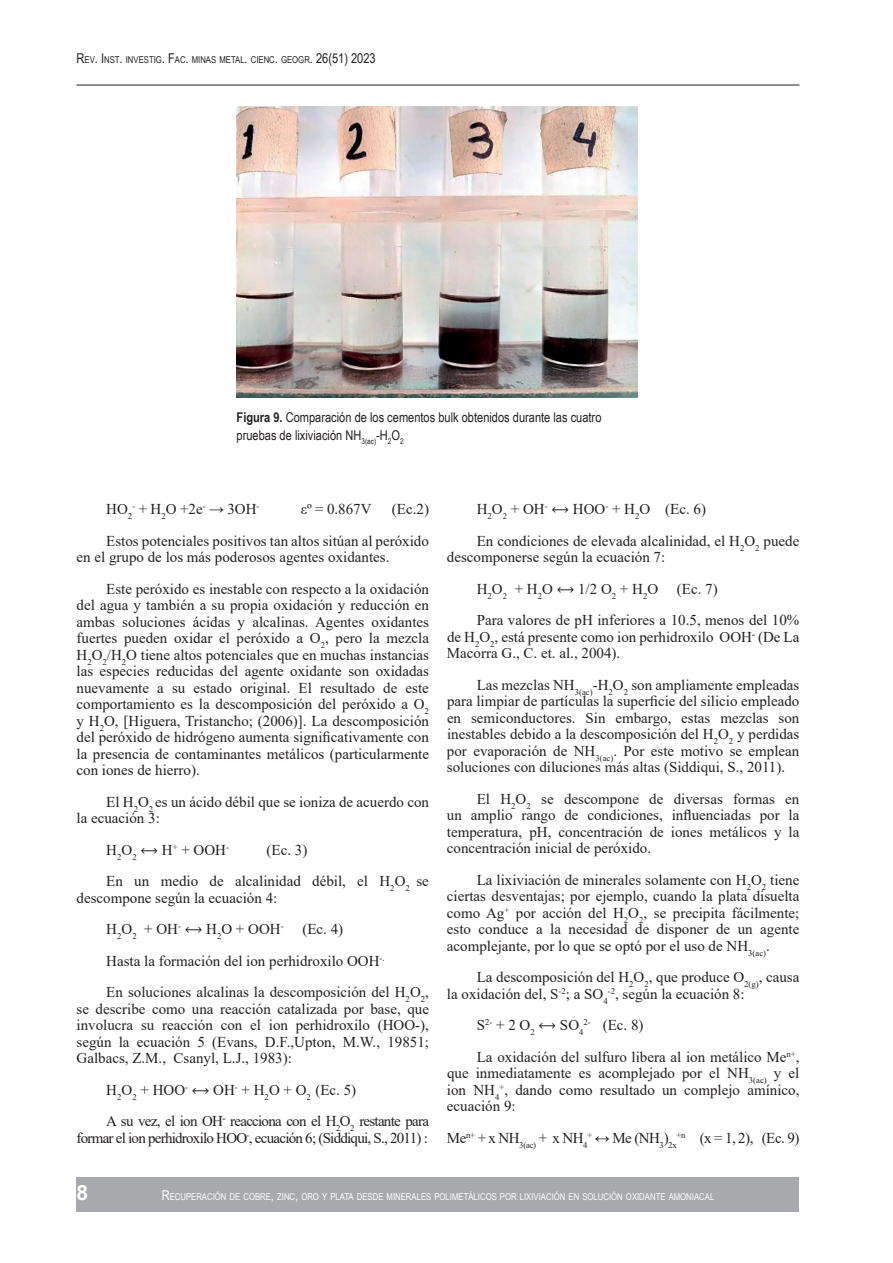
<style>
.page{position:relative;width:893px;height:1263px;background:#fff}
.page>*{position:absolute;margin:0;border:0;box-sizing:border-box;transform-origin:0 0}
.t1{font:700 21px "Arial";color:#fff}
.t2{font:15px/16.5px "Times New Roman";color:#231f20}
.t3{font:15px/31.5px "Times New Roman";letter-spacing:-.05em;color:#231f20}
.t4{font:15px "Times New Roman";letter-spacing:-.03em;color:#231f20}
.t5{font:13.5px/18px "Arial Narrow";color:#231f20}
.t6{font:9.45px "Arial Narrow";color:#fff}
.t7{font:9.45px "Arial Narrow";color:#231f20}
.s1{font-size:13.5px}
.s2{font-weight:700}
.s3{font-family:"Cambria Math"}
</style>
<div class="page">
<div style="left:77px;top:1178px;width:722px;height:34px;background:#a8a9ad"></div>
<hr style="left:77px;top:85px;width:722px;height:1px;background:#231f20">
<img style="left:237px;top:106px;width:400px;height:291px">
<p class="t7" style="left:77px;top:53px;width:301px"><span class="s1">R</span>EV<span class="s1">. I</span> NST<span class="s1">.</span> INVESTIG<span class="s1">. F</span>AC<span class="s1">.</span> MINAS METAL<span class="s1">.</span> CIENC<span class="s1">.</span> GEOGR<span class="s1">. 26(51) 2023</span></p>
<p class="t5" style="left:237px;top:407px;width:366px"><span class="s2">Figura 9.</span> Comparación de los cementos bulk obtenidos durante las cuatro pruebas de lixiviación NH<sub>3(ac)</sub>-H<sub>2</sub>O<sub>2</sub></p>
<p class="t2" style="left:106px;top:493px;width:324px;line-height:31.5px;text-align:right">(Ec.2)<br>Estos potenciales positivos tan altos sitúan al peróxido</p>
<p class="t2" style="left:106px;top:541px;width:324px;line-height:31.5px;text-indent:-30px">en el grupo de los más poderosos agentes oxidantes.<br>Este peróxido es inestable con respecto a la oxidación</p>
<p class="t2" style="left:77px;top:597px;width:354px;text-align:justify">del agua y también a su propia oxidación y reducción en ambas soluciones ácidas y alcalinas. Agentes oxidantes fuertes pueden oxidar el peróxido a O<sub>2</sub>, pero la mezcla H<sub>2</sub>O<sub>2</sub>/H<sub>2</sub>O tiene altos potenciales que en muchas instancias las especies reducidas del agente oxidante son oxidadas nuevamente a su estado original. El resultado de este comportamiento es la descomposición del peróxido a O<sub>2 </sub>y H<sub>2</sub>O, [Higuera, Tristancho; (2006)]. La descomposición del peróxido de hidrógeno aumenta significativamente con la presencia de contaminantes metálicos (particularmente con iones de hierro).</p>
<p class="t2" style="left:77px;top:793px;width:354px;text-indent:30px">El H<sub>2</sub>O<sub>2</sub> es un ácido débil que se ioniza de acuerdo con la ecuación 3:</p>
<p class="t2" style="left:106px;top:841px;width:124px">H<sub>2</sub>O<sub>2</sub> <span class="s3">⟷</span> H<sup>+</sup> + OOH<sup>-</sup></p>
<p class="t2" style="left:106px;top:501px;width:155px">HO<sub>2</sub><sup>-</sup> + H<sub>2</sub>O +2e<sup>-</sup> → 3OH<sup>-</sup></p>
<p class="t2" style="left:301px;top:501px;width:72px">εº = 0.867V</p>
<p class="t2" style="left:106px;top:834px;width:324px;line-height:31.5px;text-indent:160px">(Ec. 3)<br>En un medio de alcalinidad débil, el H<sub>2</sub>O<sub>2</sub> se</p>
<p class="t2" style="left:106px;top:882px;width:179px;line-height:31.5px;text-indent:-30px">descompone según la ecuación 4:<br>H<sub>2</sub>O<sub>2</sub> + OH<sup>-</sup> <span class="s3">⟷</span> H<sub>2</sub>O + OOH<sup>-</sup></p>
<p class="t2" style="left:106px;top:913px;width:324px;line-height:31.5px;text-indent:196px">(Ec. 4)<br>Hasta la formación del ion perhidroxilo OOH<sup>-.<br></sup>En soluciones alcalinas la descomposición del H<sub>2</sub>O<sub>2</sub>,</p>
<p class="t2" style="left:77px;top:1000px;width:354px;text-align:justify">se describe como una reacción catalizada por base, que involucra su reacción con el ion perhidroxilo (HOO-), según la ecuación 5 (Evans, D.F.,Upton, M.W., 19851; Galbacs, Z.M., Csanyl, L.J., 1983):</p>
<p class="t3" style="left:106px;top:1074px;width:324px">H<sub>2</sub>O<sub>2</sub> + HOO<sup>-</sup> <span class="s3">⟷</span> OH<sup>-</sup> + H<sub>2</sub>O + O<sub>2</sub> (Ec. 5)<br>A su vez, el ion OH<sup>-</sup> reacciona con el H<sub>2</sub>O<sub>2</sub> restante para</p>
<p class="t3" style="left:77px;top:1122px;width:353px">formar el ion perhidroxilo HOO<sup>-</sup>, ecuación 6; (Siddiqui, S., 2011) :</p>
<p class="t2" style="left:477px;top:493px;width:324px;line-height:31.5px">H<sub>2</sub>O<sub>2</sub> + OH<sup>-</sup> <span class="s3">⟷</span> HOO<sup>-</sup> + H<sub>2</sub>O (Ec. 6)<br>En condiciones de elevada alcalinidad, el H<sub>2</sub>O<sub>2</sub> puede</p>
<p class="t2" style="left:477px;top:541px;width:190px;line-height:31.5px;text-indent:-30px">descomponerse según la ecuación 7:<br>H<sub>2</sub>O<sub>2</sub> + H<sub>2</sub>O <span class="s3">⟷</span> 1/2 O<sub>2</sub> + H<sub>2</sub>O</p>
<p class="t2" style="left:477px;top:573px;width:324px;line-height:31.5px;text-indent:200px">(Ec. 7)<br>Para valores de pH inferiores a 10.5, menos del 10%</p>
<p class="t2" style="left:447px;top:628px;width:354px">de H<sub>2</sub>O<sub>2</sub>, está presente como ion perhidroxilo OOH<sup>-</sup> (De La<br>Macorra G., C. et. al., 2004).</p>
<p class="t2" style="left:447px;top:676px;width:354px;text-align:justify;text-indent:30px">Las mezclas NH<sub>3(ac)</sub>-H<sub>2</sub>O<sub>2</sub> son ampliamente empleadas para limpiar de partículas la superficie del silicio empleado en semiconductores. Sin embargo, estas mezclas son inestables debido a la descomposición del H<sub>2</sub>O<sub>2</sub> y perdidas por evaporación de NH<sub>3(ac)</sub>. Por este motivo se emplean soluciones con diluciones más altas (Siddiqui, S., 2011).</p>
<p class="t2" style="left:447px;top:790px;width:354px;text-align:justify;text-indent:30px">El H<sub>2</sub>O<sub>2</sub> se descompone de diversas formas en un amplio rango de condiciones, influenciadas por la temperatura, pH, concentración de iones metálicos y la concentración inicial de peróxido.</p>
<p class="t2" style="left:447px;top:871px;width:354px;text-align:justify;text-indent:30px">La lixiviación de minerales solamente con H<sub>2</sub>O<sub>2</sub> tiene ciertas desventajas; por ejemplo, cuando la plata disuelta como Ag<sup>+</sup> por acción del H<sub>2</sub>O<sub>2</sub>, se precipita fácilmente; esto conduce a la necesidad de disponer de un agente acomplejante, por lo que se optó por el uso de NH<sub>3(ac)</sub>.</p>
<p class="t2" style="left:447px;top:969px;width:354px;text-indent:30px">La descomposición del H<sub>2</sub>O<sub>2</sub>, que produce O<sub>2(g)</sub>, causa la oxidación del, S<sup>-2</sup>; a SO<sub>4</sub><sup>-2</sup>, según la ecuación 8:</p>
<p class="t2" style="left:477px;top:1009px;width:324px;line-height:31.5px">S<sup>2-</sup> + 2 O<sub>2</sub> <span class="s3">⟷</span> SO<sub>4</sub><sup>2-</sup> (Ec. 8)<br>La oxidación del sulfuro libera al ion metálico Me<sup>n+</sup>,</p>
<p class="t2" style="left:447px;top:1065px;width:354px;text-align:justify">que inmediatamente es acomplejado por el NH<sub>3(ac)</sub> y el ion NH<sub>4</sub><sup>+</sup>, dando como resultado un complejo amínico, ecuación 9:</p>
<p class="t4" style="left:447px;top:1127px;width:354px">Me<sup>n+</sup> + x NH<sub>3(ac)</sub> + x NH<sub>4</sub><sup>+</sup> ↔ Me (NH<sub>3</sub>)<sub>2x</sub><sup>+n</sup> (x = 1, 2), (Ec. 9)</p>
<h1 class="t1" style="left:77px;top:1178px;width:13px">8</h1>
<p class="t6" style="left:162px;top:1189px;width:554px"><span class="s1">R</span>ECUPERACIÓN DE COBRE<span class="s1">,</span> ZINC<span class="s1">,</span> ORO Y PLATA DESDE MINERALES POLIMETÁLICOS POR LIXIVIACIÓN EN SOLUCIÓN OXIDANTE AMONIACAL</p>
</div>
